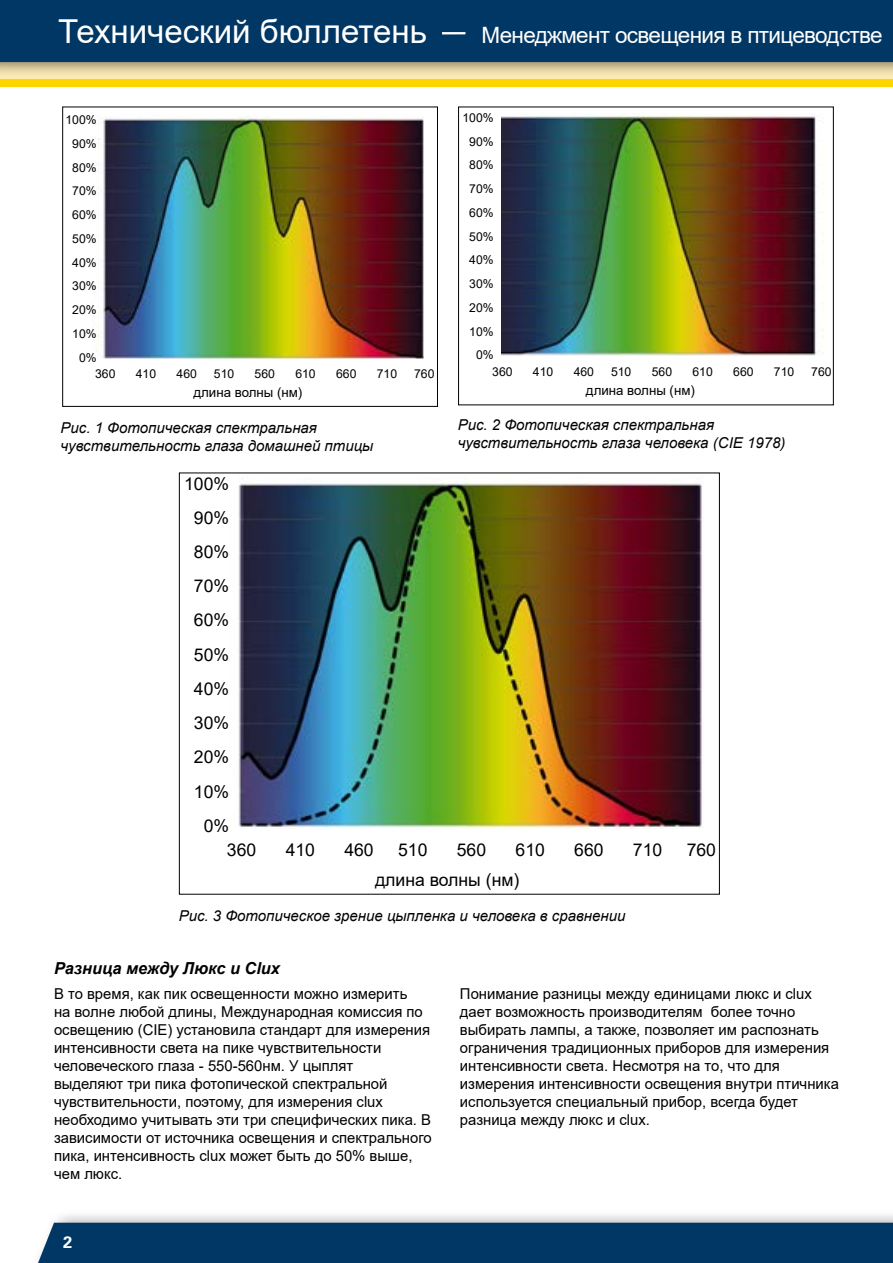
<style>
.page{position:relative;width:893px;height:1263px;background:#fff}
.page>*{position:absolute;margin:0;border:0;box-sizing:border-box;transform-origin:0 0}
.t1{font:33px "Arial";color:#fff}
.t2{font:22.5px "Arial";letter-spacing:-.03em;color:#fff}
.t3{font:17.55px/34.2px "Arial";color:#000;text-align:right}
.t4{font:italic 700 16.5px "Arial";color:#000}
.t5{font:700 16.5px "Univers LT Std";color:#fff}
.t6{font:15px/18px "Arial";color:#000}
.t7{font:italic 15px/18px "Arial";color:#000}
.t8{font:13.35px "Arial";color:#000}
.t9{font:12.15px/23.7px "Arial";color:#000;text-align:right}
.s1{font-family:"Nyala";font-size:51px}
</style>
<div class="page">
<div style="left:28px;top:1209px;width:865px;height:54px;background:#000;opacity:.4"></div>
<div style="left:33px;top:1223px;width:860px;height:40px;background:#003764"></div>
<div style="left:0;top:0;width:893px;height:84px;background:#fdebb6"></div>
<div style="left:0;top:79px;width:893px;height:8px;background:#fdd600"></div>
<div style="left:0;top:0;width:893px;height:77px;background:#000;opacity:.4"></div>
<div style="left:0;top:0;width:893px;height:62px;background:#003764"></div>
<div style="left:62px;top:107px;width:376px;height:300px;border:1px solid #000"></div>
<img style="left:92px;top:115px;width:332px;height:244px">
<div style="left:458px;top:107px;width:376px;height:298px;border:1px solid #000"></div>
<img style="left:502px;top:113px;width:317px;height:243px">
<img style="left:238px;top:478px;width:465px;height:351px">
<h1 class="t1" style="left:58px;top:9px;width:410px">Технический бюллетень <span class="s1">–</span></h1>
<h2 class="t2" style="left:481px;top:20px;width:403px">Менеджмент освещения в птицеводстве</h2>
<p class="t9" style="left:65px;top:108px;width:33px">100%<br>90%<br>80%<br>70%<br>60%<br>50%<br>40%<br>30%<br>20%<br>10%<br>0%</p>
<p class="t9" style="left:95px;top:362px;width:22px">360</p>
<p class="t9" style="left:136px;top:362px;width:22px">410</p>
<p class="t9" style="left:177px;top:362px;width:22px">460</p>
<p class="t9" style="left:214px;top:362px;width:22px">510</p>
<p class="t9" style="left:255px;top:362px;width:22px">560</p>
<p class="t9" style="left:295px;top:362px;width:22px">610</p>
<p class="t9" style="left:336px;top:362px;width:22px">660</p>
<p class="t9" style="left:377px;top:362px;width:22px">710</p>
<p class="t9" style="left:414px;top:362px;width:22px">760</p>
<p class="t9" style="left:462px;top:106px;width:33px">100%<br>90%<br>80%<br>70%<br>60%<br>50%<br>40%<br>30%<br>20%<br>10%<br>0%</p>
<p class="t9" style="left:492px;top:360px;width:22px">360</p>
<p class="t9" style="left:533px;top:360px;width:22px">410</p>
<p class="t9" style="left:574px;top:360px;width:22px">460</p>
<p class="t9" style="left:611px;top:360px;width:22px">510</p>
<p class="t9" style="left:652px;top:360px;width:22px">560</p>
<p class="t9" style="left:692px;top:360px;width:22px">610</p>
<p class="t9" style="left:733px;top:360px;width:22px">660</p>
<p class="t9" style="left:774px;top:360px;width:22px">710</p>
<p class="t9" style="left:811px;top:360px;width:22px">760</p>
<p class="t8" style="left:193px;top:383px;width:110px">длина волны (нм)</p>
<p class="t8" style="left:586px;top:381px;width:110px">длина волны (нм)</p>
<p class="t7" style="left:61px;top:419px;width:314px">Рис. 1 Фотопическая спектральная чувствительность глаза домашней птицы</p>
<p class="t7" style="left:458px;top:416px;width:329px">Рис. 2 Фотопическая спектральная чувствительность глаза человека (CIE 1978)</p>
<p class="t3" style="left:184px;top:466px;width:46px">100%<br>90%<br>80%<br>70%<br>60%<br>50%<br>40%<br>30%<br>20%<br>10%<br>0%</p>
<p class="t3" style="left:227px;top:832px;width:31px">360</p>
<p class="t3" style="left:286px;top:832px;width:31px">410</p>
<p class="t3" style="left:344px;top:832px;width:31px">460</p>
<p class="t3" style="left:398px;top:832px;width:31px">510</p>
<p class="t3" style="left:457px;top:832px;width:31px">560</p>
<p class="t3" style="left:516px;top:832px;width:31px">610</p>
<p class="t3" style="left:574px;top:832px;width:31px">660</p>
<p class="t3" style="left:633px;top:832px;width:31px">710</p>
<p class="t3" style="left:687px;top:832px;width:31px">760</p>
<p class="t3" style="left:375px;top:863px;width:146px">длина волны (нм)</p>
<p class="t7" style="left:179px;top:906px;width:448px">Рис. 3 Фотопическое зрение цыпленка и человека в сравнении</p>
<p class="t4" style="left:54px;top:957px;width:227px">Разница между Люкс и Clux</p>
<p class="t6" style="left:54px;top:984px;width:379px">В то время, как пик освещенности можно измерить<br>на волне любой длины, Международная комиссия по освещению (CIE) установила стандарт для измерения интенсивности света на пике чувствительности человеческого глаза - 550-560нм. У цыплят<br>выделяют три пика фотопической спектральной чувствительности, поэтому, для измерения clux необходимо учитывать эти три специфических пика. В зависимости от источника освещения и спектрального пика, интенсивность clux может быть до 50% выше, чем люкс.</p>
<p class="t6" style="left:460px;top:984px;width:380px">Понимание разницы между единицами люкс и clux дает возможность производителям более точно выбирать лампы, а также, позволяет им распознать ограничения традиционных приборов для измерения интенсивности света. Несмотря на то, что для измерения интенсивности освещения внутри птичника используется специальный прибор, всегда будет разница между люкс и clux.</p>
<p class="t5" style="left:63px;top:1232px;width:11px">2</p>
</div>
